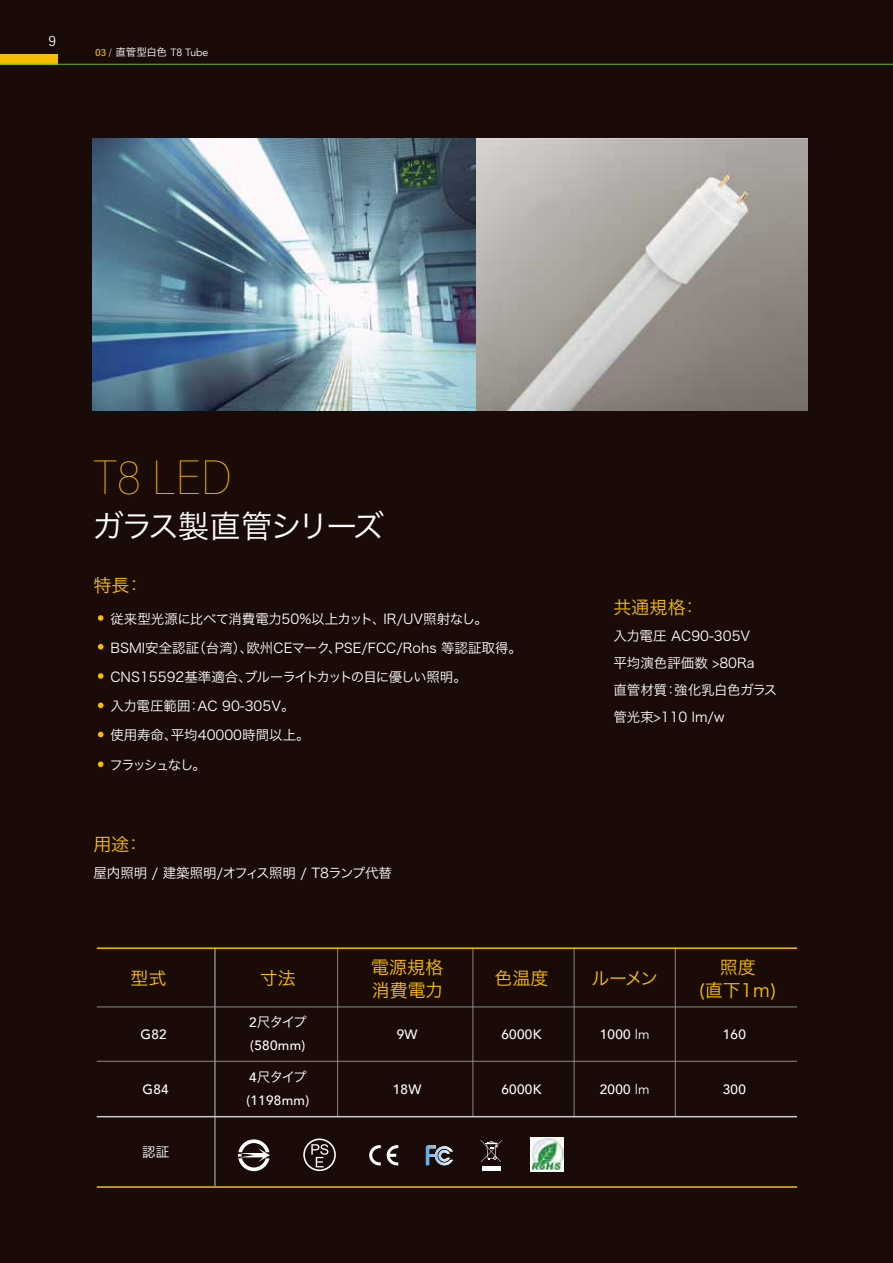
<style>
.page{position:relative;width:893px;height:1263px;background:#1a0b08}
.page>*{position:absolute;margin:0;border:0;box-sizing:border-box;transform-origin:0 0}
.t1{font:100 48px "Acumin Pro Semi Cond";color:#fabe00}
.t2{font:31.5px "Hiragino Sans W3";letter-spacing:-.08em;color:#fff}
.t3{font:18px/22.5px "Hiragino Sans W3";color:#fabe00;text-align:center}
.t4{font:300 15px "Acumin Pro Semi Cond";color:#fff}
.t5{font:13.5px/29.2px "Hiragino Sans W3";color:#fff}
.t6{font:500 13.5px "Avenir";letter-spacing:.025em;color:#fff}
.t7{font:10.5px "Avenir";color:#fff}
.s1{font-family:"Acumin Pro Semi Cond";font-weight:500;color:#fabe00}
.s2{font-family:"DF Hei Std W3"}
.s3{font-family:"Hiragino Sans W3"}
.s4{font-family:"Avenir";font-weight:500}
.s5{font-weight:400}
</style>
<div class="page">
<svg style="left:98px;top:615px;width:5px;height:6px"></svg>
<svg style="left:98px;top:673px;width:5px;height:6px"></svg>
<svg style="left:98px;top:644px;width:5px;height:5px"></svg>
<svg style="left:98px;top:702px;width:5px;height:6px"></svg>
<svg style="left:98px;top:732px;width:5px;height:5px"></svg>
<svg style="left:98px;top:761px;width:5px;height:6px"></svg>
<hr style="left:97px;top:1006px;width:700px;height:1px;background:#898989">
<hr style="left:97px;top:1061px;width:700px;height:1px;background:#898989">
<hr style="left:97px;top:1186px;width:700px;height:2px;background:#fabe00">
<hr style="left:214px;top:948px;width:2px;height:239px;background:#898989">
<hr style="left:337px;top:948px;width:1px;height:169px;background:#898989">
<hr style="left:472px;top:948px;width:1px;height:169px;background:#898989">
<hr style="left:574px;top:948px;width:1px;height:169px;background:#898989">
<hr style="left:675px;top:948px;width:1px;height:169px;background:#898989">
<hr style="left:97px;top:947px;width:700px;height:2px;background:#fabe00">
<hr style="left:97px;top:1116px;width:700px;height:1px;background:#c9caca">
<svg style="left:369px;top:1145px;width:12px;height:20px"></svg>
<svg style="left:387px;top:1145px;width:11px;height:20px"></svg>
<div style="left:482px;top:1166px;width:18px;height:5px;background:#fff"></div>
<svg style="left:481px;top:1140px;width:21px;height:22px"></svg>
<svg style="left:426px;top:1145px;width:27px;height:20px"></svg>
<svg style="left:238px;top:1139px;width:32px;height:32px"></svg>
<img style="left:93px;top:139px;width:715px;height:272px">
<svg style="left:303px;top:1138px;width:33px;height:33px"></svg>
<img style="left:530px;top:1137px;width:34px;height:34px">
<div style="left:0;top:54px;width:58px;height:10px;background:#fabe00"></div>
<hr style="left:0;top:64px;width:893px;height:1px;background:#72af2d">
<p class="t4" style="left:48px;top:31px;width:9px">9</p>
<p class="t7" style="left:95px;top:46px;width:115px"><span class="s1">03</span> <span class="s2">/</span> <span class="s3">直管型白色</span> T8 Tube</p>
<h1 class="t1" style="left:94px;top:446px;width:140px">T8 LED</h1>
<h2 class="t2" style="left:92px;top:498px;width:293px">ガラス製直管シリーズ</h2>
<h3 class="t3" style="left:94px;top:573px;width:51px">特長：</h3>
<p class="t5" style="left:109px;top:603px;width:414px">従来型光源に比べて消費電力50%以上カット、IR/UV照射なし。<br>BSMI安全認証（台湾）、欧州CEマーク、PSE/FCC/Rohs 等認証取得。<br>CNS15592基準適合、ブルーライトカットの目に優しい照明。<br>入力電圧範囲：AC 90-305V。<br>使用寿命、平均40000時間以上。<br>フラッシュなし。</p>
<h3 class="t3" style="left:93px;top:832px;width:51px">用途：</h3>
<p class="t5" style="left:94px;top:857px;width:300px">屋内照明 / 建築照明/オフィス照明 / T8ランプ代替</p>
<h3 class="t3" style="left:613px;top:595px;width:87px">共通規格：</h3>
<p class="t5" style="left:613px;top:622px;width:165px;line-height:27px">入力電圧 AC90-305V<br>平均演色評価数 &gt;80Ra<br>直管材質：強化乳白色ガラス管光束&gt;110 lm/w</p>
<h3 class="t3" style="left:371px;top:955px;width:73px;text-align:left">電源規格消費電力</h3>
<h3 class="t3" style="left:131px;top:966px;width:37px">型式</h3>
<h3 class="t3" style="left:260px;top:966px;width:37px">寸法</h3>
<h3 class="t3" style="left:495px;top:966px;width:55px">色温度</h3>
<h3 class="t3" style="left:592px;top:966px;width:68px">ルーメン</h3>
<h3 class="t3" style="left:698px;top:955px;width:80px">照度<br>(直下1ｍ)</h3>
<p class="t5" style="left:249px;top:1006px;width:59px"><span class="s4">2</span>尺タイプ</p>
<p class="t6" style="left:250px;top:1033px;width:57px">(580mm)</p>
<p class="t6" style="left:140px;top:1022px;width:28px">G82</p>
<p class="t6" style="left:397px;top:1022px;width:22px">9W</p>
<p class="t6" style="left:501px;top:1022px;width:42px">6000K</p>
<p class="t6" style="left:600px;top:1022px;width:51px">1000 <span class="s5">lm</span></p>
<p class="t6" style="left:723px;top:1022px;width:25px">160</p>
<p class="t5" style="left:249px;top:1062px;width:59px"><span class="s4">4</span>尺タイプ</p>
<p class="t6" style="left:246px;top:1088px;width:64px">(1198mm)</p>
<p class="t6" style="left:143px;top:1078px;width:28px">G84</p>
<p class="t6" style="left:393px;top:1078px;width:30px">18W</p>
<p class="t6" style="left:501px;top:1078px;width:42px">6000K</p>
<p class="t6" style="left:600px;top:1078px;width:51px">2000 <span class="s5">lm</span></p>
<p class="t6" style="left:723px;top:1078px;width:25px">300</p>
<p class="t5" style="left:142px;top:1137px;width:28px">認証</p>
</div>
